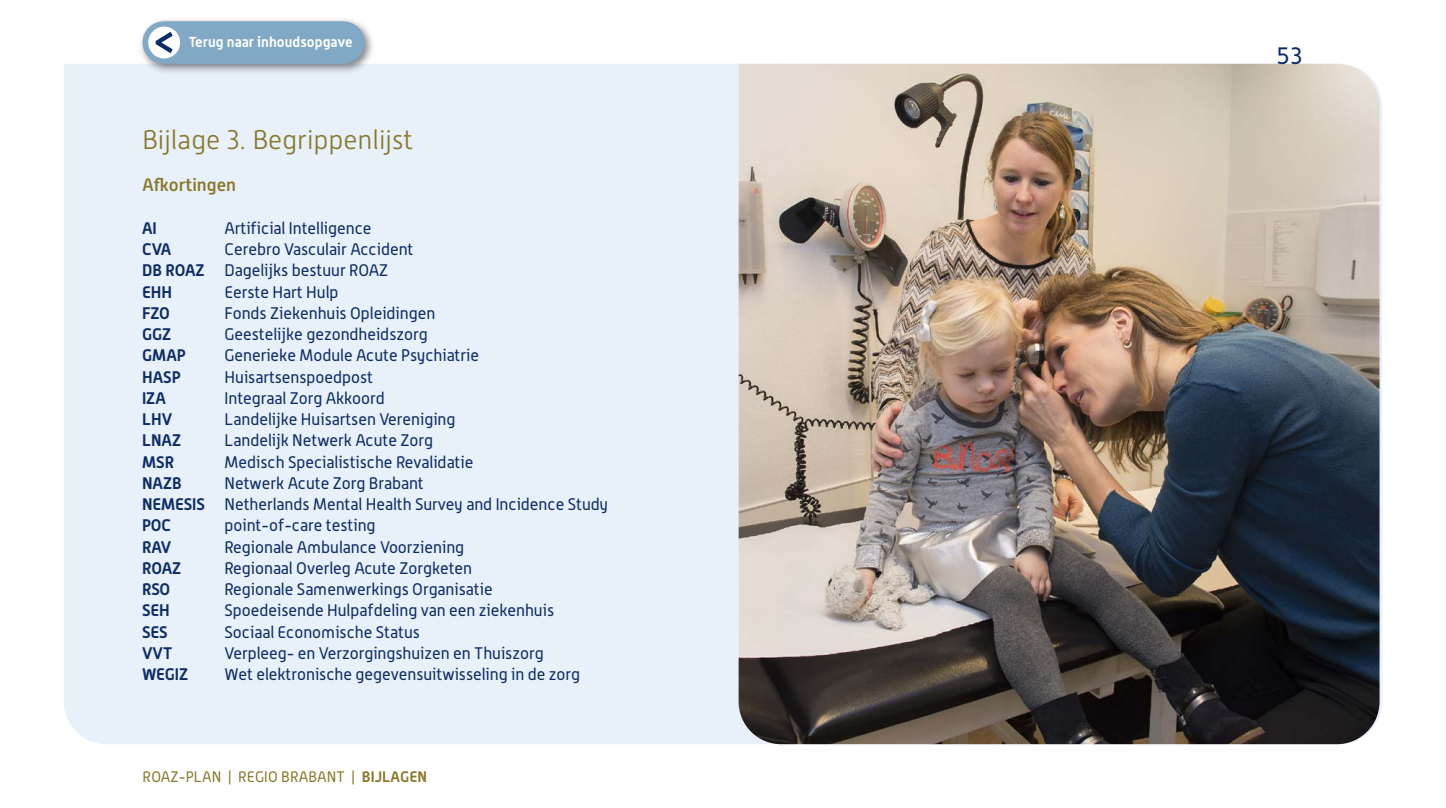
<style>
.page{position:relative;width:1446px;height:808px;background:#fff}
.page>*{position:absolute;margin:0;border:0;box-sizing:border-box;transform-origin:0 0}
.t1{font:300 27px "Alwyn New";color:#89792c}
.t2{font:24px "Alwyn";color:#0c2c65}
.t3{font:500 18px "Alwyn New";color:#89792c}
.t4{font:16.5px/21.3px "Alwyn";color:#0c2c65}
.t5{font:700 16.5px "Alwyn";color:#0c2c65}
.t6{font:15px "Alwyn";letter-spacing:.015em;color:#89792c}
.t7{font:700 14.25px "Alwyn";letter-spacing:.01em;color:#fff}
.s1{font-weight:700}
</style>
<div class="page">
<div style="left:64px;top:64px;width:1318px;height:680px;background:#e8f0f9"></div>
<div style="left:138px;top:17px;width:237px;height:58px;background:#000;opacity:.5"></div>
<div style="left:164px;top:21px;width:179px;height:43px;background:#81a9c5"></div>
<div style="left:148px;top:27px;width:32px;height:31px;background:#fff;border-radius:50%"></div>
<svg style="left:156px;top:32px;width:17px;height:21px"></svg>
<img style="left:738px;top:64px;width:641px;height:680px">
<p class="t7" style="left:189px;top:33px;width:166px">Terug naar inhoudsopgave</p>
<h1 class="t1" style="left:142px;top:125px;width:272px">Bijlage 3. Begrippenlijst</h1>
<p class="t3" style="left:142px;top:175px;width:96px">Afkortingen</p>
<p class="t5" style="left:142px;top:218px;width:16px">AI</p>
<p class="t4" style="left:225px;top:217px;width:148px">Artificial Intelligence</p>
<p class="t5" style="left:142px;top:239px;width:31px">CVA</p>
<p class="t4" style="left:142px;top:238px;width:273px;text-indent:82px">Cerebro Vasculair Accident<br><span class="s1">DB ROAZ</span> Dagelijks bestuur ROAZ<br><span class="s1">EHH</span></p>
<p class="t4" style="left:225px;top:281px;width:115px">Eerste Hart Hulp</p>
<p class="t5" style="left:142px;top:303px;width:29px">FZO</p>
<p class="t4" style="left:225px;top:302px;width:212px">Fonds Ziekenhuis Opleidingen</p>
<p class="t5" style="left:142px;top:324px;width:31px">GGZ</p>
<p class="t4" style="left:225px;top:323px;width:205px">Geestelijke gezondheidszorg</p>
<p class="t5" style="left:142px;top:345px;width:45px">GMAP</p>
<p class="t4" style="left:225px;top:345px;width:256px">Generieke Module Acute Psychiatrie</p>
<p class="t5" style="left:142px;top:366px;width:40px">HASP</p>
<p class="t4" style="left:225px;top:366px;width:150px">Huisartsenspoedpost</p>
<p class="t5" style="left:142px;top:388px;width:25px">IZA</p>
<p class="t4" style="left:225px;top:387px;width:162px">Integraal Zorg Akkoord</p>
<p class="t5" style="left:142px;top:409px;width:32px">LHV</p>
<p class="t4" style="left:225px;top:408px;width:232px">Landelijke Huisartsen Vereniging</p>
<p class="t5" style="left:142px;top:430px;width:41px">LNAZ</p>
<p class="t4" style="left:225px;top:430px;width:210px">Landelijk Netwerk Acute Zorg</p>
<p class="t5" style="left:142px;top:451px;width:34px">MSR</p>
<p class="t4" style="left:225px;top:451px;width:250px">Medisch Specialistische Revalidatie</p>
<p class="t5" style="left:142px;top:473px;width:41px">NAZB</p>
<p class="t4" style="left:142px;top:472px;width:468px;text-indent:82px">Netwerk Acute Zorg Brabant<br><span class="s1">NEMESIS</span> Netherlands Mental Health Survey and Incidence Study<br><span class="s1">POC</span></p>
<p class="t4" style="left:225px;top:515px;width:152px">point-of-care testing</p>
<p class="t5" style="left:142px;top:536px;width:31px">RAV</p>
<p class="t4" style="left:225px;top:536px;width:241px">Regionale Ambulance Voorziening</p>
<p class="t5" style="left:142px;top:558px;width:41px">ROAZ</p>
<p class="t4" style="left:225px;top:557px;width:249px">Regionaal Overleg Acute Zorgketen</p>
<p class="t5" style="left:142px;top:579px;width:30px">RSO</p>
<p class="t4" style="left:225px;top:578px;width:270px">Regionale Samenwerkings Organisatie</p>
<p class="t5" style="left:142px;top:600px;width:29px">SEH</p>
<p class="t4" style="left:225px;top:600px;width:331px">Spoedeisende Hulpafdeling van een ziekenhuis</p>
<p class="t5" style="left:142px;top:621px;width:27px">SES</p>
<p class="t4" style="left:225px;top:621px;width:197px">Sociaal Economische Status</p>
<p class="t5" style="left:142px;top:643px;width:32px">VVT</p>
<p class="t4" style="left:225px;top:642px;width:321px">Verpleeg- en Verzorgingshuizen en Thuiszorg</p>
<p class="t5" style="left:142px;top:664px;width:48px">WEGIZ</p>
<p class="t4" style="left:225px;top:663px;width:357px">Wet elektronische gegevensuitwisseling in de zorg</p>
<p class="t6" style="left:143px;top:768px;width:286px">ROAZ-PLAN | REGIO BRABANT | <span class="s1">BIJLAGEN</span></p>
<h2 class="t2" style="left:1276px;top:41px;width:29px">53</h2>
</div>
